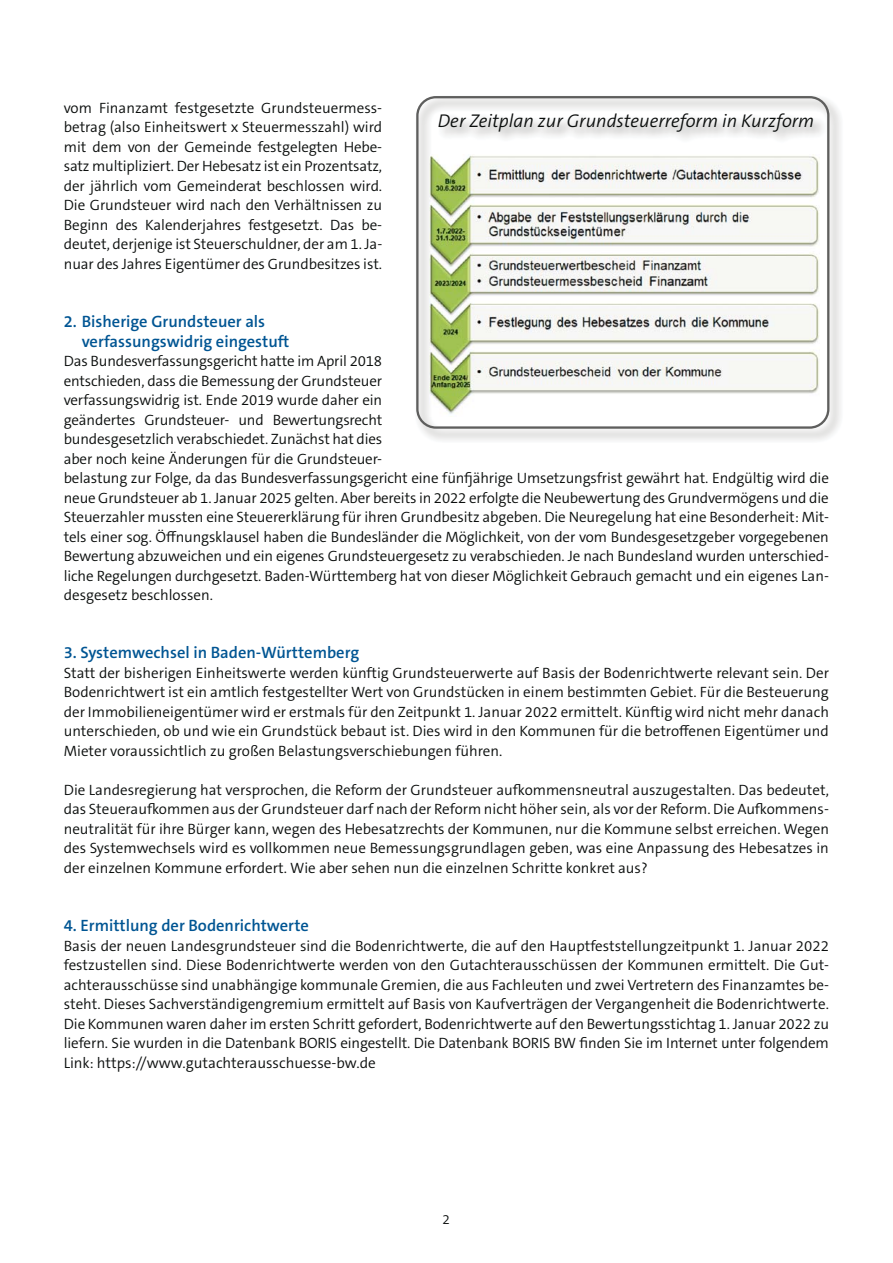
<style>
.page{position:relative;width:893px;height:1263px;background:#fff}
.page>*{position:absolute;margin:0;border:0;box-sizing:border-box;transform-origin:0 0}
.t1{font:italic 300 18.6px "The Sans C5";color:#0b0e0d}
.t2{font:600 16.5px/19.5px "The Sans C5";color:#005593}
.t3{font:300 15.15px "The Sans C5";color:#0b0e0d}
.t4{font:300 15px/19.5px "The Sans C5";letter-spacing:-.01em;color:#0b0e0d;text-align:justify}
.t5{font:300 13.5px "The Sans C5";color:#0b0e0d}
.s1{font-size:15.15px}
</style>
<div class="page">
<img style="left:418px;top:96px;width:423px;height:344px">
<img style="left:429px;top:154px;width:390px;height:262px">
<div style="left:416px;top:96px;width:413px;height:333px;border:2px solid #5e5e5d;border-radius:19px"></div>
<p class="t4" style="left:64px;top:99px;width:320px">vom Finanzamt festgesetzte Grundsteuermess&shy;betrag (also Einheitswert x Steuermesszahl) wird mit dem von der Gemeinde festgelegten Hebe&shy;satz multipliziert. Der Hebesatz ist ein Prozentsatz, der jährlich vom Gemeinderat beschlossen wird.<br>Die Grundsteuer wird nach den Verhältnissen zu Beginn des Kalenderjahres festgesetzt. Das be&shy;deutet, derjenige ist Steuerschuldner, der am 1. Ja&shy;nuar des Jahres Eigentümer des Grundbesitzes ist.</p>
<p class="t1" style="left:438px;top:114px;width:378px">Der Zeitplan zur Grundsteuerreform in Kurzform</p>
<p class="t2" style="left:82px;top:313px;width:209px;text-indent:-18px">2. Bisherige Grundsteuer als verfassungswidrig eingestuft</p>
<p class="t4" style="left:64px;top:352px;width:767px;text-align:left">Das Bundesverfassungsgericht hatte im April 2018<br>entschieden, dass die Bemessung der Grundsteuer<br>verfassungswidrig ist. Ende 2019 wurde daher ein<br>geändertes Grundsteuer- und Bewertungsrecht<br>bun desgesetzlich verabschiedet. Zunächst hat dies<br>aber noch keine Änderungen für die Grundsteuer-<br>belastung zur Folge, da das Bundesverfassungsgericht eine fünfjährige Umsetzungsfrist ge währt hat. Endgültig wird die neue Grundsteuer ab 1. Januar 2025 gelten. Aber bereits in 2022 erfolgte die Neubewertung des Grundvermögens und die Steuerzahler mussten eine Steuererklärung für ihren Grundbesitz abgeben. Die Neuregelung hat eine Besonderheit: Mit&shy;tels einer sog. Öffnungsklausel haben die Bundesländer die Möglichkeit, von der vom Bundes gesetzgeber vorgegebenen Bewertung abzuweichen und ein eigenes Grundsteuergesetz zu verabschieden. Je nach Bundesland wurden unterschied&shy;liche Regelungen durchgesetzt. Baden-Württemberg hat von dieser Möglichkeit Gebrauch gemacht und ein eigenes Lan&shy;desgesetz beschlossen.</p>
<p class="t2" style="left:64px;top:644px;width:297px">3. Systemwechsel in Baden-Württemberg</p>
<p class="t4" style="left:64px;top:664px;width:767px">Statt der bisherigen Einheitswerte werden künftig Grundsteuerwerte auf Basis der Bodenrichtwerte relevant sein. Der Bodenrichtwert ist ein amtlich festgestellter Wert von Grundstücken in einem bestimmten Gebiet. Für die Besteuerung der Immobilieneigentümer wird er erstmals für den Zeitpunkt 1. Januar 2022 ermittelt. Künftig wird nicht mehr danach unterschieden, ob und wie ein Grundstück bebaut ist. Dies wird in den Kommunen für die betroffenen Eigentümer und Mieter voraussichtlich zu großen Belastungsverschiebungen führen.</p>
<p class="t4" style="left:64px;top:781px;width:767px">Die Landesregierung hat versprochen, die Reform der Grundsteuer aufkommensneutral auszugestalten. Das bedeutet, das Steueraufkommen aus der Grundsteuer darf nach der Reform nicht höher sein, als vor der Reform. Die Aufkommens&shy;neutralität für ihre Bürger kann, wegen des Hebesatzrechts der Kommunen, nur die Kommune selbst erreichen. Wegen des Systemwechsels wird es vollkommen neue Bemessungsgrundlagen geben, was eine Anpassung des Hebesatzes in der einzelnen Kommune erfordert. Wie aber sehen nun die einzelnen Schritte konkret aus?</p>
<p class="t2" style="left:64px;top:917px;width:247px">4. Ermittlung der Bodenrichtwerte</p>
<p class="t4" style="left:64px;top:937px;width:767px">Basis der neuen Landesgrundsteuer sind die Bodenrichtwerte, die auf den Hauptfeststellungzeitpunkt 1. Januar 2022 festzustellen sind. Diese Bodenrichtwerte werden von den Gutachterausschüssen der Kommunen ermittelt. Die Gut&shy;achterausschüsse sind unabhängige kommunale Gremien, die aus Fachleuten und zwei Vertretern des Finanzamtes be&shy;steht. Dieses Sachverständigengremium ermittelt auf Basis von Kaufverträgen der Vergangenheit die Bodenrichtwerte.<br>Die Kommunen waren daher im ersten Schritt gefordert, Bodenrichtwerte auf den Bewertungsstichtag 1. Januar 2022 zu liefern. Sie wurden in die Datenbank BORIS eingestellt. Die Datenbank BORIS BW finden Sie im Internet unter <span class="s1">folgendem</span></p>
<p class="t3" style="left:64px;top:1056px;width:313px">Link: https://www.gutachterausschuesse-bw.de</p>
<p class="t5" style="left:443px;top:1213px;width:9px">2</p>
</div>
